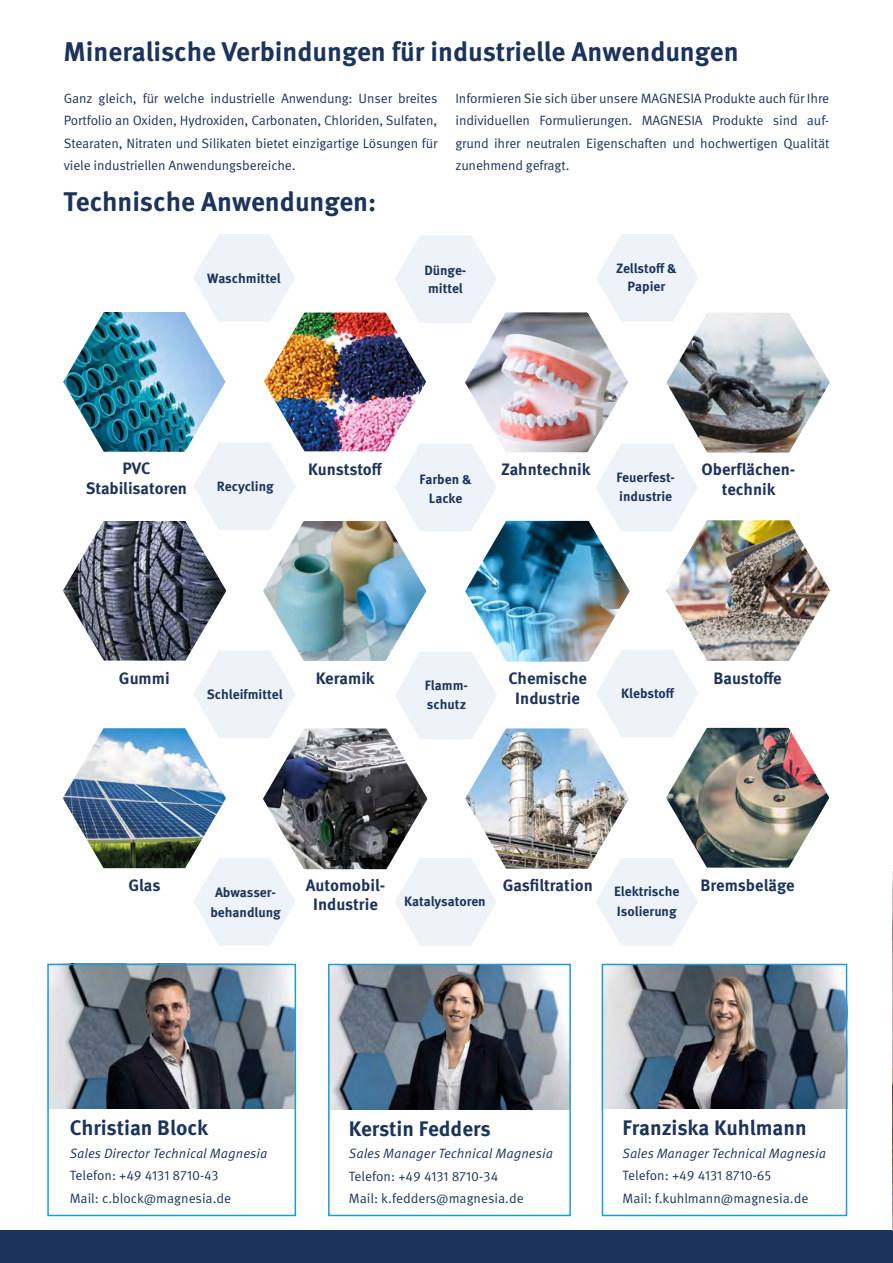
<style>
.page{position:relative;width:893px;height:1263px;background:#fff}
.page>*{position:absolute;margin:0;border:0;box-sizing:border-box;transform-origin:0 0}
.t1{font:700 27px "Meta Pro";color:#1c345b}
.t2{font:700 21px "Meta Pro";letter-spacing:-.005em;color:#1c345b}
.t3{font:700 16.5px/19.8px "Meta Pro";letter-spacing:-.005em;color:#1d335a;text-align:center}
.t4{font:700 16.5px "Meta Pro";color:#1c345b}
.t5{font:13.5px/22.5px "Meta Pro Norm";letter-spacing:-.01em;color:#1c345b}
.t6{font:700 13.5px/19.5px "Meta Pro";color:#1c345b}
.t7{font:13.5px "Meta Pro Norm Ita";color:#1c345b}
</style>
<div class="page">
<div style="left:0;top:1230px;width:893px;height:33px;background:#1c345b"></div>
<img style="left:892px;top:872px;width:1px;height:358px">
<img style="left:331px;top:967px;width:237px;height:142px">
<div style="left:328px;top:964px;width:243px;height:252px;border:2px solid #1b9dd9"></div>
<img style="left:605px;top:967px;width:239px;height:142px">
<div style="left:602px;top:964px;width:245px;height:252px;border:2px solid #1b9dd9"></div>
<img style="left:50px;top:967px;width:243px;height:142px">
<div style="left:47px;top:964px;width:249px;height:252px;border:2px solid #1b9dd9"></div>
<img style="left:62px;top:234px;width:768px;height:712px">
<h1 class="t1" style="left:64px;top:30px;width:677px">Mineralische Verbindungen für industrielle Anwendungen</h1>
<p class="t5" style="left:64px;top:86px;width:375px;text-align:justify">Ganz gleich, für welche industrielle Anwendung: Unser breites Portfolio an Oxiden, Hydroxiden, Carbonaten, Chloriden, Sulfaten, Stearaten, Nitraten und Silikaten bietet einzigartige Lösungen für viele industriellen Anwendungsbereiche.</p>
<p class="t5" style="left:455px;top:86px;width:375px;text-align:justify">Informieren Sie sich über unsere MAGNESIA Produkte auch für Ihre individuellen Formulierungen. MAGNESIA Produkte sind auf&shy;grund ihrer neutralen Eigenschaften und hochwertigen Qualität zunehmend gefragt.</p>
<h1 class="t1" style="left:63px;top:181px;width:315px">Technische Anwendungen:</h1>
<p class="t6" style="left:207px;top:267px;width:75px">Waschmittel</p>
<p class="t6" style="left:424px;top:260px;width:44px;line-height:18px">Dünge&shy;mittel</p>
<p class="t6" style="left:616px;top:258px;width:62px;line-height:18px;text-align:center">Zellstoff &amp;<br>Papier</p>
<p class="t3" style="left:86px;top:458px;width:103px">PVC<br>Stabilisatoren</p>
<p class="t3" style="left:308px;top:458px;width:76px">Kunststoff</p>
<p class="t3" style="left:701px;top:459px;width:95px">Oberflächen&shy;technik</p>
<p class="t3" style="left:501px;top:459px;width:91px">Zahntechnik</p>
<p class="t6" style="left:420px;top:469px;width:54px;text-align:center">Farben &amp;<br>Lacke</p>
<p class="t6" style="left:616px;top:467px;width:60px">Feuerfest&shy;industrie</p>
<p class="t6" style="left:217px;top:475px;width:58px">Recycling</p>
<p class="t3" style="left:119px;top:667px;width:52px">Gummi</p>
<p class="t3" style="left:316px;top:668px;width:60px">Keramik</p>
<p class="t3" style="left:508px;top:668px;width:80px">Chemische<br>Industrie</p>
<p class="t3" style="left:713px;top:667px;width:70px">Baustoffe</p>
<p class="t6" style="left:207px;top:684px;width:77px">Schleifmittel</p>
<p class="t6" style="left:425px;top:675px;width:45px">Flamm&shy;schutz</p>
<p class="t6" style="left:621px;top:683px;width:55px">Klebstoff</p>
<p class="t3" style="left:128px;top:874px;width:34px">Glas</p>
<p class="t3" style="left:306px;top:874px;width:81px">Automobil-<br>Industrie</p>
<p class="t3" style="left:503px;top:874px;width:92px">Gasfiltration</p>
<p class="t4" style="left:700px;top:872px;width:96px">Bremsbeläge</p>
<p class="t6" style="left:210px;top:882px;width:72px;text-align:center">Abwasser&shy;behandlung</p>
<p class="t6" style="left:404px;top:891px;width:83px">Katalysatoren</p>
<p class="t6" style="left:614px;top:881px;width:67px">Elektrische<br>Isolierung</p>
<h2 class="t2" style="left:70px;top:1111px;width:140px">Christian Block</h2>
<p class="t7" style="left:70px;top:1143px;width:199px">Sales Director Technical Magnesia</p>
<p class="t5" style="left:70px;top:1163px;width:163px">Telefon: +49 4131 8710-43<br>Mail: c.block@magnesia.de</p>
<h2 class="t2" style="left:349px;top:1112px;width:143px">Kerstin Fedders</h2>
<p class="t7" style="left:349px;top:1143px;width:206px">Sales Manager Technical Magnesia</p>
<p class="t5" style="left:349px;top:1164px;width:176px">Telefon: +49 4131 8710-34<br>Mail: k.fedders@magnesia.de</p>
<h2 class="t2" style="left:623px;top:1111px;width:186px">Franziska Kuhlmann</h2>
<p class="t7" style="left:623px;top:1143px;width:205px">Sales Manager Technical Magnesia</p>
<p class="t5" style="left:623px;top:1163px;width:187px">Telefon: +49 4131 8710-65<br>Mail: f.kuhlmann@magnesia.de</p>
</div>
